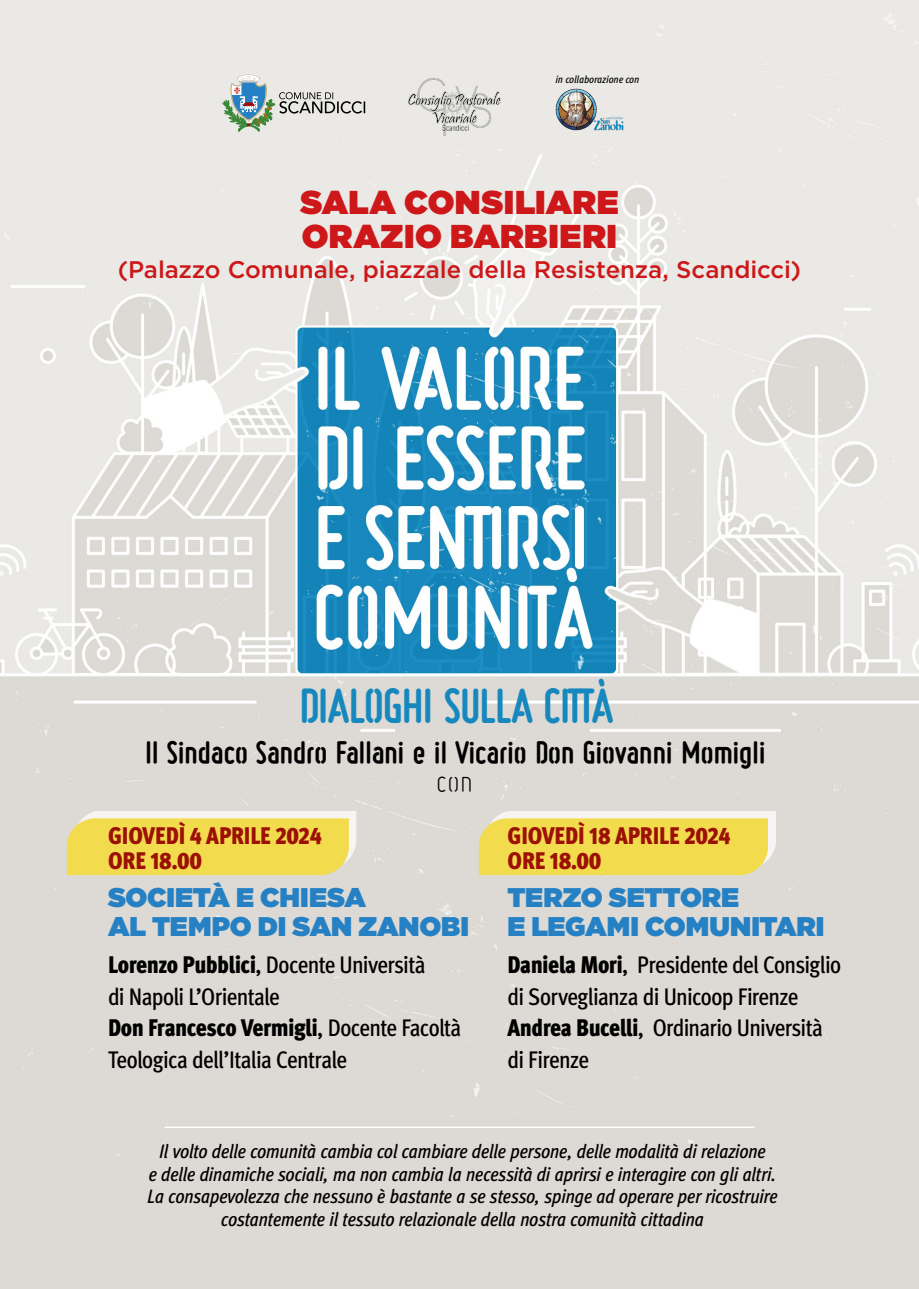
<style>
.page{position:relative;width:919px;height:1289px;background:#fff}
.page>*{position:absolute;margin:0;border:0;box-sizing:border-box;transform-origin:0 0}
.t1{font:800 34.5px "Ruler Stencil";letter-spacing:-.025em;color:#1788bd}
.t2{font:900 33px "Gotham";letter-spacing:.015em;color:#cd1719}
.t3{font:900 27px "Gotham";letter-spacing:-.005em;color:#2581c4}
.t4{font:500 condensed 24px/31.5px "Meta Pro";letter-spacing:-.03em;color:#000}
.t5{font:900 condensed 24px "Meta Pro";letter-spacing:-.01em;color:#9c1006}
.t6{font:500 24px "Gotham";color:#cd1719}
.t7{font:800 22.5px "Ruler Stencil";letter-spacing:-.015em;color:#000}
.t8{font:300 22.5px "Ruler Stencil";color:#000}
.t9{font:italic 500 condensed 19.5px "Meta Pro";letter-spacing:-.015em;color:#000}
.t10{font:italic 500 condensed 10.5px "Meta Pro";color:#000}
.s1{font-weight:900}
</style>
<div class="page">
<img style="left:0;top:0;width:918px;height:1288px">
<svg style="left:223px;top:74px;width:142px;height:58px;background:#c1cbc7"></svg>
<img style="left:555px;top:88px;width:69px;height:43px">
<div style="left:74px;top:811px;width:282px;height:57px;background:#fff;opacity:.75"></div>
<div style="left:67px;top:818px;width:282px;height:57px;background:#f2db4d"></div>
<div style="left:486px;top:811px;width:289px;height:57px;background:#fff;opacity:.75"></div>
<div style="left:479px;top:818px;width:288px;height:57px;background:#f2db4d"></div>
<img style="left:377px;top:47px;width:153px;height:121px">
<hr style="left:164px;top:1126px;width:590px;height:2px;background:#fff">
<p class="t10" style="left:555px;top:72px;width:85px">in collaborazione con</p>
<p class="t2" style="left:300px;top:179px;width:320px">SALA CONSILIARE</p>
<p class="t2" style="left:302px;top:212px;width:317px">ORAZIO BARBIERI</p>
<p class="t6" style="left:118px;top:254px;width:684px">(Palazzo Comunale, piazzale della Resistenza, Scandicci)</p>
<p class="t1" style="left:298px;top:679px;width:315px">DIALOGHI SULLA CITTÀ</p>
<p class="t7" style="left:145px;top:735px;width:622px">Il Sindaco Sandro Fallani e il Vicario Don Giovanni Momigli</p>
<p class="t8" style="left:436px;top:764px;width:39px">CON</p>
<p class="t5" style="left:108px;top:816px;width:215px">GIOVEDÌ 4 APRILE 2024</p>
<p class="t5" style="left:108px;top:842px;width:95px">ORE 18.00</p>
<p class="t3" style="left:108px;top:878px;width:259px">SOCIETÀ E CHIESA</p>
<p class="t3" style="left:108px;top:906px;width:362px">AL TEMPO DI SAN ZANOBI</p>
<p class="t4" style="left:108px;top:947px;width:319px"><span class="s1">Lorenzo Pubblici</span>, Docente Università</p>
<p class="t4" style="left:108px;top:978px;width:173px">di Napoli L’Orientale</p>
<p class="t4" style="left:108px;top:1010px;width:355px"><span class="s1">Don Francesco Vermigli</span>, Docente Facoltà<br>Teologica dell’Italia Centrale</p>
<p class="t5" style="left:507px;top:816px;width:224px">GIOVEDÌ 18 APRILE 2024</p>
<p class="t5" style="left:507px;top:842px;width:95px">ORE 18.00</p>
<p class="t3" style="left:507px;top:878px;width:233px">TERZO SETTORE</p>
<p class="t3" style="left:507px;top:906px;width:318px">E LEGAMI COMUNITARI</p>
<p class="t4" style="left:507px;top:947px;width:335px"><span class="s1">Daniela Mori</span>, Presidente del Consiglio</p>
<p class="t4" style="left:507px;top:978px;width:292px">di Sorveglianza di Unicoop Firenze</p>
<p class="t4" style="left:507px;top:1010px;width:317px"><span class="s1">Andrea Bucelli</span>, Ordinario Università</p>
<p class="t4" style="left:507px;top:1041px;width:83px">di Firenze</p>
<p class="t9" style="left:159px;top:1136px;width:608px">Il volto delle comunità cambia col cambiare delle persone, delle modalità di relazione</p>
<p class="t9" style="left:148px;top:1159px;width:629px">e delle dinamiche sociali, ma non cambia la necessità di aprirsi e interagire con gli altri.</p>
<p class="t9" style="left:147px;top:1181px;width:631px">La consapevolezza che nessuno è bastante a se stesso, spinge ad operare per ricostruire</p>
<p class="t9" style="left:221px;top:1204px;width:484px">costantemente il tessuto relazionale della nostra comunità cittadina</p>
</div>
